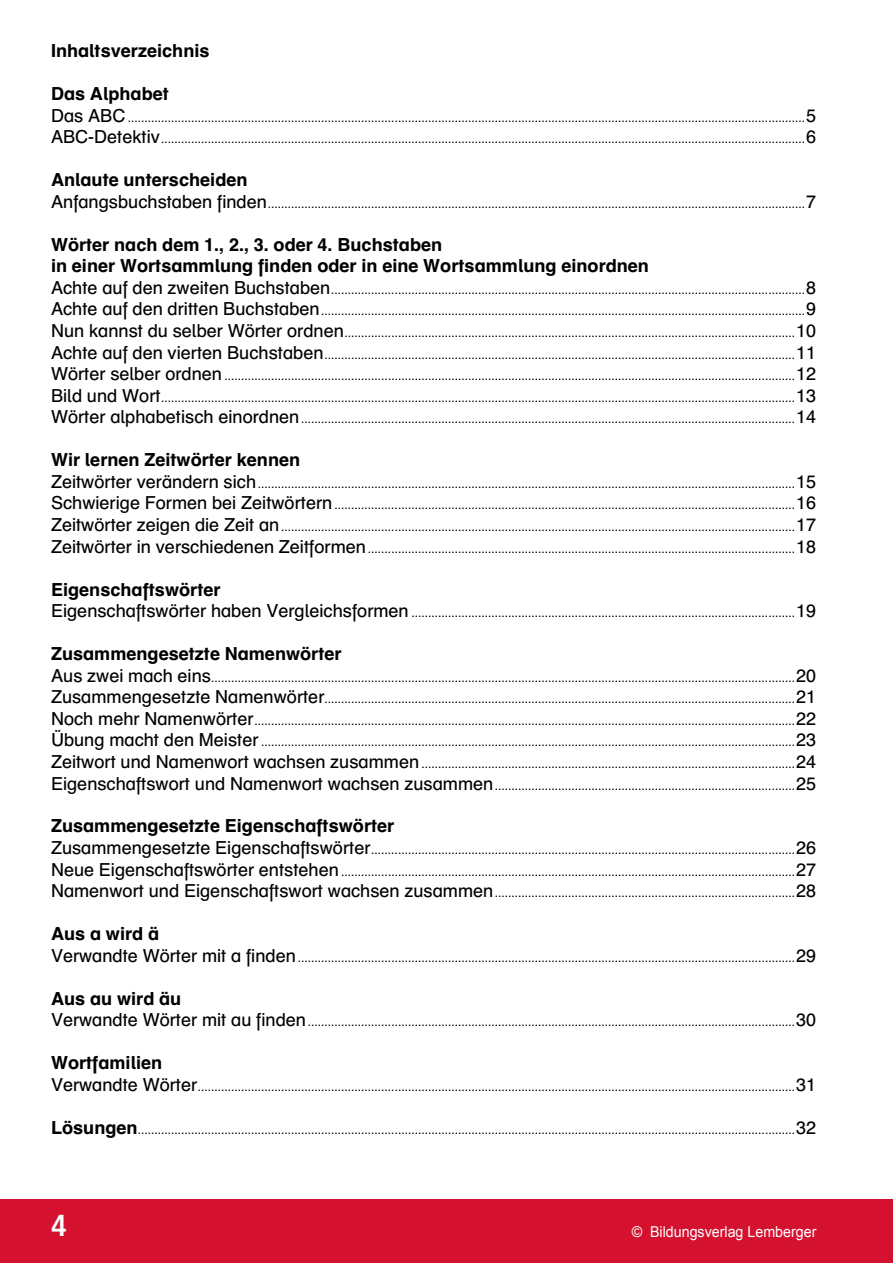
<style>
.page{position:relative;width:893px;height:1263px;background:#fff}
.page>*{position:absolute;margin:0;border:0;box-sizing:border-box;transform-origin:0 0}
.t1{font:700 30px "Frutiger Condensed BQ";color:#fff}
.t2{font:700 18px/21.6px "Schulbuch Nord";color:#000}
.t3{font:15px "Arial";color:#fff;scale:.95 1}
.t4{font:12px/21.6px "Schulbuch Nord";color:#000;text-align:justify}
.s1{font-size:18px}
.s2{font-weight:700;font-size:18px}
</style>
<div class="page">
<div style="left:0;top:1199px;width:893px;height:64px;background:#d51130"></div>
<h2 class="t2" style="left:51px;top:40px;width:160px">Inhaltsverzeichnis</h2>
<h2 class="t2" style="left:51px;top:82px;width:119px">Das Alphabet</h2>
<p class="t4" style="left:51px;top:106px;width:766px"><span class="s1">Das ABC</span> ...........................................................................................................................................................................................................<span class="s1">5<br>ABC-Detektiv</span>.................................................................................................................................................................................................<span class="s1">6</span></p>
<h2 class="t2" style="left:51px;top:169px;width:198px">Anlaute unterscheiden</h2>
<p class="t4" style="left:51px;top:192px;width:766px"><span class="s1">Anfangsbuchstaben finden</span>.................................................................................................................................................................<span class="s1">7</span></p>
<h2 class="t2" style="left:51px;top:233px;width:599px">Wörter nach dem 1., 2., 3. oder 4. Buchstaben<br>in einer Wortsammlung finden oder in eine Wortsammlung einordnen</h2>
<p class="t4" style="left:51px;top:279px;width:766px"><span class="s1">Achte auf den zweiten Buchstaben</span>..............................................................................................................................................<span class="s1">8<br>Achte auf den dritten Buchstaben</span>.................................................................................................................................................<span class="s1">9<br>Nun kannst du selber Wörter ordnen</span>.......................................................................................................................................<span class="s1">10<br>Achte auf den vierten Buchstaben</span>.............................................................................................................................................<span class="s1">11<br>Wörter selber ordnen</span> ...........................................................................................................................................................................<span class="s1">12<br>Bild und Wort</span>..............................................................................................................................................................................................<span class="s1">13<br>Wörter alphabetisch einordnen</span>....................................................................................................................................................<span class="s1">14</span></p>
<h2 class="t2" style="left:51px;top:449px;width:251px">Wir lernen Zeitwörter kennen</h2>
<p class="t4" style="left:51px;top:473px;width:766px"><span class="s1">Zeitwörter verändern sich</span>.................................................................................................................................................................<span class="s1">15<br>Schwierige Formen bei Zeitwörtern</span> ..........................................................................................................................................<span class="s1">16<br>Zeitwörter zeigen die Zeit an</span>..........................................................................................................................................................<span class="s1">17<br>Zeitwörter in verschiedenen Zeitformen</span> ................................................................................................................................<span class="s1">18</span></p>
<h2 class="t2" style="left:51px;top:578px;width:171px">Eigenschaftswörter</h2>
<p class="t4" style="left:51px;top:602px;width:766px"><span class="s1">Eigenschaftswörter haben Vergleichsformen</span> ...................................................................................................................<span class="s1">19</span></p>
<h2 class="t2" style="left:51px;top:642px;width:292px">Zusammengesetzte Namenwörter</h2>
<p class="t4" style="left:51px;top:666px;width:766px"><span class="s1">Aus zwei mach eins</span>...............................................................................................................................................................................<span class="s1">20<br>Zusammengesetzte Namenwörter</span>.............................................................................................................................................<span class="s1">21<br>Noch mehr Namenwörter</span>..................................................................................................................................................................<span class="s1">22<br>Übung macht den Meister</span> ................................................................................................................................................................<span class="s1">23<br>Zeitwort und Namenwort wachsen zusammen</span> ................................................................................................................<span class="s1">24<br>Eigenschaftswort und Namenwort wachsen zusammen</span>..........................................................................................<span class="s1">25</span></p>
<h2 class="t2" style="left:51px;top:815px;width:345px">Zusammengesetzte Eigenschaftswörter</h2>
<p class="t4" style="left:51px;top:839px;width:766px"><span class="s1">Zusammengesetzte Eigenschaftswörter</span>...............................................................................................................................<span class="s1">26<br>Neue Eigenschaftswörter entstehen</span> ........................................................................................................................................<span class="s1">27<br>Namenwort und Eigenschaftswort wachsen zusammen</span>..........................................................................................<span class="s1">28</span></p>
<h2 class="t2" style="left:51px;top:922px;width:110px">Aus a wird ä</h2>
<p class="t4" style="left:51px;top:946px;width:766px"><span class="s1">Verwandte Wörter mit a finden</span> .....................................................................................................................................................<span class="s1">29</span></p>
<h2 class="t2" style="left:51px;top:987px;width:132px">Aus au wird äu</h2>
<p class="t4" style="left:51px;top:1011px;width:766px"><span class="s1">Verwandte Wörter mit au finden</span> ..................................................................................................................................................<span class="s1">30</span></p>
<h2 class="t2" style="left:51px;top:1051px;width:113px">Wortfamilien</h2>
<p class="t4" style="left:51px;top:1075px;width:766px"><span class="s1">Verwandte Wörter</span>...................................................................................................................................................................................<span class="s1">31</span></p>
<p class="t4" style="left:51px;top:1118px;width:766px"><span class="s2">Lösungen</span>.....................................................................................................................................................................................................<span class="s1">32</span></p>
<h1 class="t1" style="left:51px;top:1206px;width:17px">4</h1>
<p class="t3" style="left:632px;top:1222px;width:196px">© Bildungsverlag Lemberger</p>
</div>
